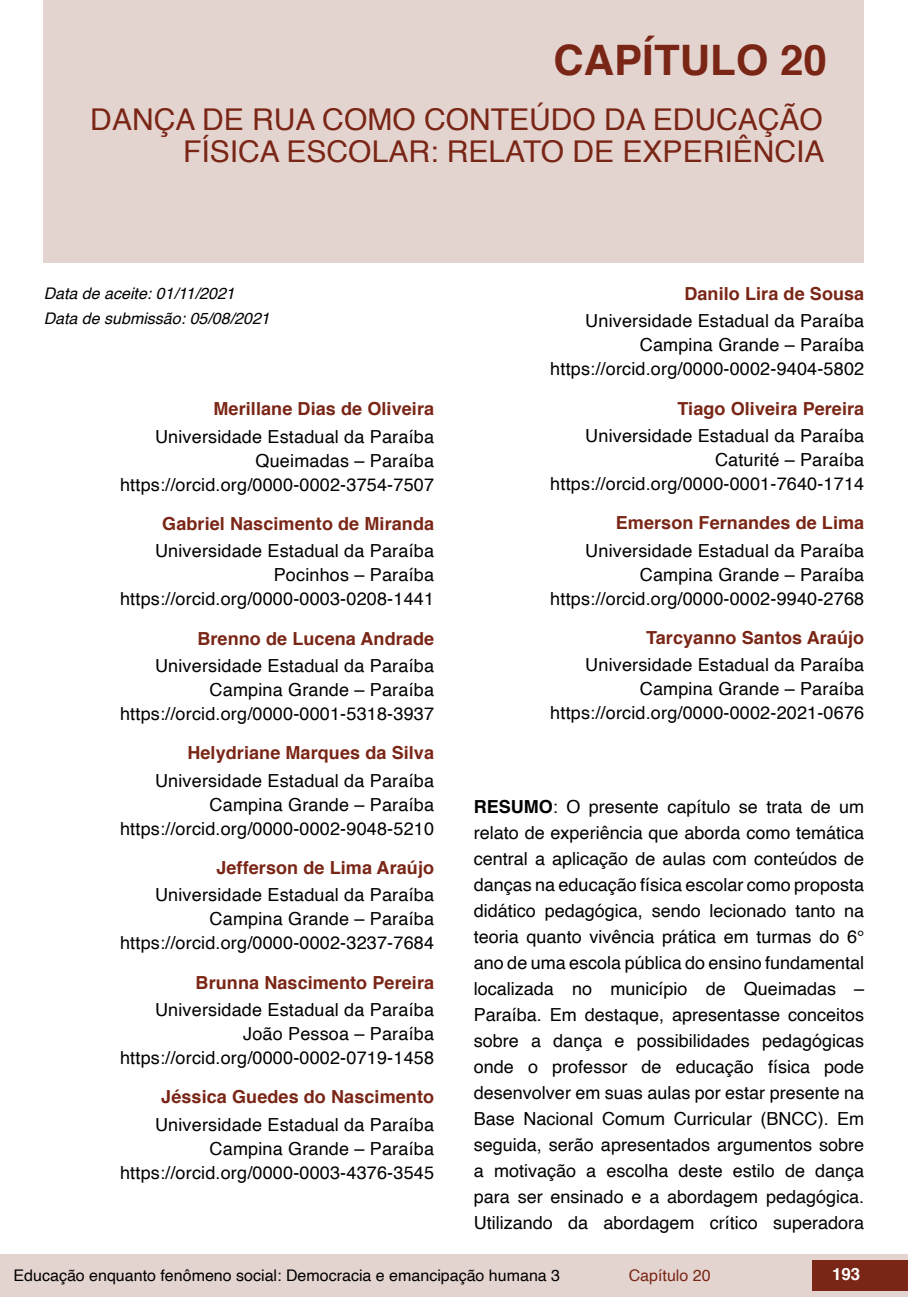
<style>
.page{position:relative;width:908px;height:1304px;background:#fff}
.page>*{position:absolute;margin:0;border:0;box-sizing:border-box;transform-origin:0 0}
.t1{font:700 42px "Helvetica";color:#7a2616}
.t2{font:30px/32px "Helvetica";color:#7a2616;text-align:right}
.t3{font:18px/24px "Helvetica";letter-spacing:.01em;color:#000;text-align:right}
.t4{font:700 18px "Helvetica";letter-spacing:.005em;color:#7a2616}
.t5{font:700 16.8px "Helvetica";color:#fff}
.t6{font:16px "Helvetica";color:#000}
.t7{font:italic 16px "Helvetica";color:#000}
.t8{font:16px "Helvetica";color:#7a2616}
.s1{font-weight:700}
</style>
<div class="page">
<div style="left:0;top:1254px;width:906px;height:43px;background:#e4d4d0"></div>
<div style="left:812px;top:1261px;width:95px;height:30px;background:#7a2616"></div>
<div style="left:44px;top:0;width:819px;height:263px;background:#e4d4d0"></div>
<h1 class="t1" style="left:553px;top:26px;width:275px">CAPÍTULO 20</h1>
<h2 class="t2" style="left:90px;top:104px;width:735px">DANÇA DE RUA COMO CONTEÚDO DA EDUCAÇÃO<br>FÍSICA ESCOLAR: RELATO DE EXPERIÊNCIA</h2>
<p class="t7" style="left:44px;top:280px;width:192px">Data de aceite: 01/11/2021</p>
<p class="t7" style="left:44px;top:306px;width:227px">Data de submissão: 05/08/2021</p>
<p class="t4" style="left:213px;top:395px;width:222px">Merillane Dias de Oliveira</p>
<p class="t3" style="left:120px;top:425px;width:315px">Universidade Estadual da Paraíba<br>Queimadas – Paraíba https://orcid.org/0000-0002-3754-7507</p>
<p class="t4" style="left:162px;top:509px;width:273px">Gabriel Nascimento de Miranda</p>
<p class="t3" style="left:120px;top:540px;width:315px">Universidade Estadual da Paraíba<br>Pocinhos – Paraíba https://orcid.org/0000-0003-0208-1441</p>
<p class="t4" style="left:197px;top:624px;width:238px">Brenno de Lucena Andrade</p>
<p class="t3" style="left:120px;top:654px;width:315px">Universidade Estadual da Paraíba<br>Campina Grande – Paraíba https://orcid.org/0000-0001-5318-3937</p>
<p class="t4" style="left:187px;top:739px;width:248px">Helydriane Marques da Silva</p>
<p class="t3" style="left:120px;top:769px;width:315px">Universidade Estadual da Paraíba<br>Campina Grande – Paraíba https://orcid.org/0000-0002-9048-5210</p>
<p class="t4" style="left:216px;top:853px;width:219px">Jefferson de Lima Araújo</p>
<p class="t3" style="left:120px;top:884px;width:315px">Universidade Estadual da Paraíba<br>Campina Grande – Paraíba https://orcid.org/0000-0002-3237-7684</p>
<p class="t4" style="left:195px;top:968px;width:240px">Brunna Nascimento Pereira</p>
<p class="t3" style="left:120px;top:998px;width:315px">Universidade Estadual da Paraíba<br>João Pessoa – Paraíba https://orcid.org/0000-0002-0719-1458</p>
<p class="t4" style="left:161px;top:1083px;width:274px">Jéssica Guedes do Nascimento</p>
<p class="t3" style="left:120px;top:1113px;width:315px">Universidade Estadual da Paraíba<br>Campina Grande – Paraíba https://orcid.org/0000-0003-4376-3545</p>
<p class="t4" style="left:684px;top:279px;width:181px">Danilo Lira de Sousa</p>
<p class="t3" style="left:550px;top:310px;width:315px">Universidade Estadual da Paraíba<br>Campina Grande – Paraíba https://orcid.org/0000-0002-9404-5802</p>
<p class="t4" style="left:677px;top:394px;width:188px">Tiago Oliveira Pereira</p>
<p class="t3" style="left:550px;top:424px;width:315px">Universidade Estadual da Paraíba<br>Caturité – Paraíba https://orcid.org/0000-0001-7640-1714</p>
<p class="t4" style="left:615px;top:508px;width:250px">Emerson Fernandes de Lima</p>
<p class="t3" style="left:550px;top:539px;width:315px">Universidade Estadual da Paraíba<br>Campina Grande – Paraíba https://orcid.org/0000-0002-9940-2768</p>
<p class="t4" style="left:645px;top:623px;width:220px">Tarcyanno Santos Araújo</p>
<p class="t3" style="left:550px;top:654px;width:315px">Universidade Estadual da Paraíba<br>Campina Grande – Paraíba https://orcid.org/0000-0002-2021-0676</p>
<p class="t3" style="left:473px;top:795px;width:392px;line-height:26px;text-align:justify"><span class="s1">RESUMO</span>: O presente capítulo se trata de um relato de experiência que aborda como temática central a aplicação de aulas com conteúdos de danças na educação física escolar como proposta didático pedagógica, sendo lecionado tanto na teoria quanto vivência prática em turmas do 6° ano de uma escola pública do ensino fundamental localizada no município de Queimadas – Paraíba. Em destaque, apresentasse conceitos sobre a dança e possibilidades pedagógicas onde o professor de educação física pode desenvolver em suas aulas por estar presente na Base Nacional Comum Curricular (BNCC). Em seguida, serão apresentados argumentos sobre a motivação a escolha deste estilo de dança para ser ensinado e a abordagem pedagógica.<br>Utilizando da abordagem crítico superadora</p>
<p class="t6" style="left:14px;top:1263px;width:548px">Educação enquanto fenômeno social: Democracia e emancipação humana 3</p>
<p class="t8" style="left:628px;top:1263px;width:83px">Capítulo 20</p>
<p class="t5" style="left:831px;top:1261px;width:30px">193</p>
</div>
